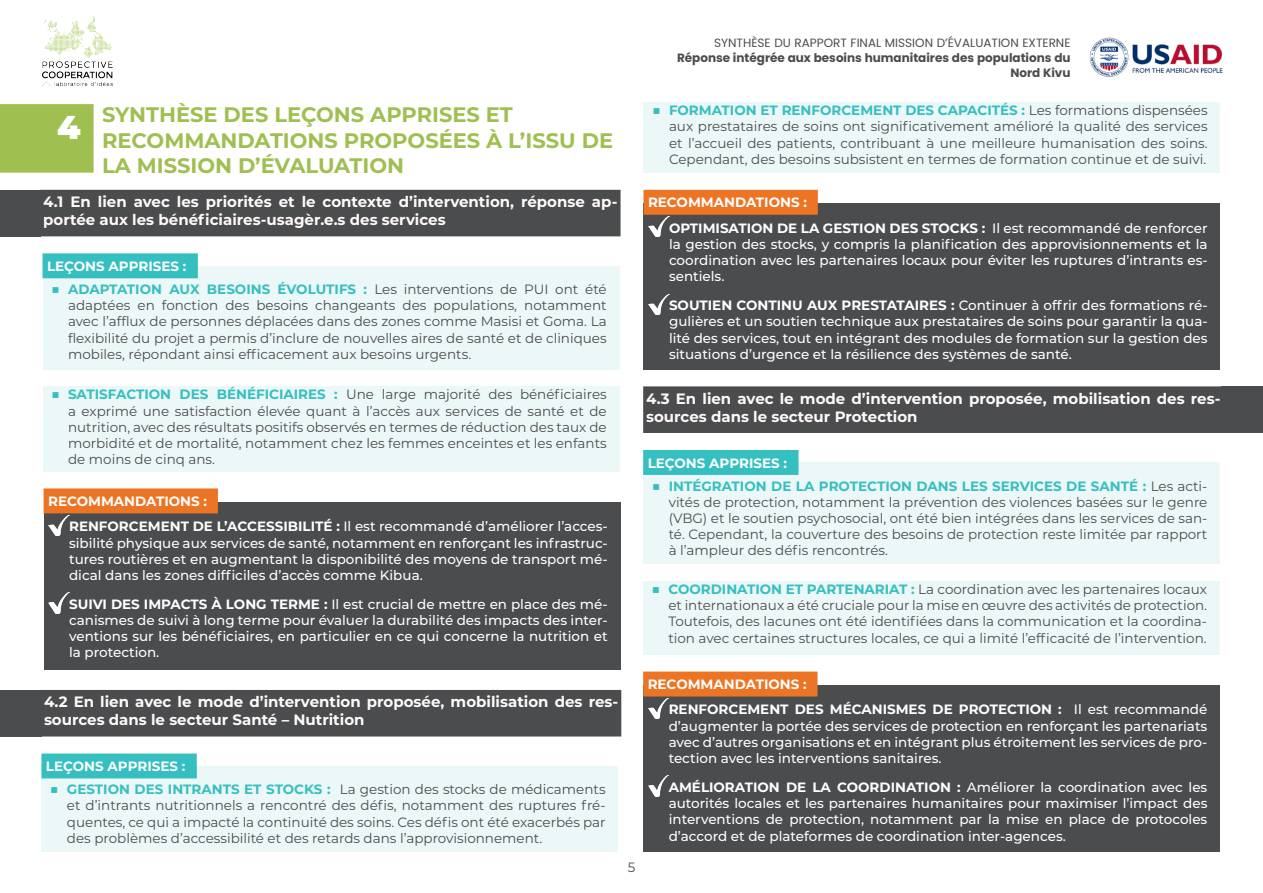
<style>
.page{position:relative;width:1263px;height:893px;background:#fff}
.page>*{position:absolute;margin:0;border:0;box-sizing:border-box;transform-origin:0 0}
.t1{font:900 33px "Montserrat";color:#fff}
.t2{font:700 21px/25.2px "Montserrat";color:#9fbf51}
.t3{font:700 16.5px "Arial";color:#231f20}
.t4{font:700 15px/18px "Montserrat";color:#fffafa}
.t5{font:13.5px/16.2px "Montserrat";color:#4a4c4d;text-align:justify}
.t6{font:500 13.5px/16.2px "Montserrat";color:#fff;text-align:justify}
.t7{font:700 13.5px "Montserrat";color:#fff}
.t8{font:700 12px/15px "Poppins";color:#4a4c4d;text-align:right}
.t9{font:12px "Poppins";color:#4a4c4d}
.s1{font-weight:700;font-size:15px;color:#35bfc1}
.s2{font-weight:700;color:#35bfc1}
.s3{font-weight:700}
</style>
<div class="page">
<img style="left:43px;top:16px;width:70px;height:69px">
<img style="left:1089px;top:37px;width:134px;height:40px">
<div style="left:2px;top:106px;width:89px;height:64px;background:#9fbf51"></div>
<div style="left:0;top:104px;width:94px;height:69px;border:4px solid #9fbf51"></div>
<div style="left:42px;top:191px;width:577px;height:44px;background:#4a4c4d"></div>
<div style="left:40px;top:190px;width:580px;height:46px;border:3px solid #4a4c4d"></div>
<div style="left:0;top:190px;width:40px;height:46px;background:#4a4c4d"></div>
<div style="left:43px;top:266px;width:576px;height:103px;background:#ecf7f7"></div>
<div style="left:45px;top:256px;width:151px;height:20px;background:#35bfc1"></div>
<div style="left:43px;top:253px;width:155px;height:25px;border:4px solid #35bfc1"></div>
<div style="left:43px;top:386px;width:576px;height:85px;background:#ecf7f7"></div>
<div style="left:44px;top:502px;width:576px;height:168px;background:#4a4c4d"></div>
<img style="left:49px;top:515px;width:20px;height:21px">
<img style="left:49px;top:593px;width:20px;height:20px">
<div style="left:46px;top:491px;width:170px;height:20px;background:#eb7524"></div>
<div style="left:44px;top:488px;width:174px;height:25px;border:4px solid #eb7524"></div>
<div style="left:41px;top:766px;width:577px;height:85px;background:#ecf7f7"></div>
<div style="left:44px;top:756px;width:151px;height:20px;background:#35bfc1"></div>
<div style="left:41px;top:753px;width:156px;height:25px;border:4px solid #35bfc1"></div>
<div style="left:643px;top:102px;width:577px;height:71px;background:#ecf7f7"></div>
<div style="left:645px;top:388px;width:577px;height:43px;background:#4a4c4d"></div>
<div style="left:643px;top:386px;width:580px;height:47px;border:3px solid #4a4c4d"></div>
<div style="left:1222px;top:386px;width:41px;height:47px;background:#4a4c4d"></div>
<div style="left:643px;top:203px;width:577px;height:167px;background:#4a4c4d"></div>
<img style="left:649px;top:216px;width:20px;height:21px">
<img style="left:649px;top:294px;width:20px;height:20px">
<div style="left:646px;top:192px;width:170px;height:20px;background:#eb7524"></div>
<div style="left:643px;top:190px;width:175px;height:25px;border:4px solid #eb7524"></div>
<div style="left:43px;top:691px;width:577px;height:44px;background:#4a4c4d"></div>
<div style="left:41px;top:690px;width:580px;height:46px;border:3px solid #4a4c4d"></div>
<div style="left:0;top:690px;width:41px;height:46px;background:#4a4c4d"></div>
<div style="left:643px;top:462px;width:577px;height:102px;background:#ecf7f7"></div>
<div style="left:645px;top:452px;width:151px;height:21px;background:#35bfc1"></div>
<div style="left:643px;top:450px;width:155px;height:25px;border:4px solid #35bfc1"></div>
<div style="left:643px;top:581px;width:577px;height:74px;background:#ecf7f7"></div>
<div style="left:643px;top:685px;width:577px;height:167px;background:#4a4c4d"></div>
<img style="left:648px;top:698px;width:21px;height:21px">
<img style="left:648px;top:776px;width:20px;height:20px">
<div style="left:645px;top:674px;width:170px;height:20px;background:#eb7524"></div>
<div style="left:643px;top:672px;width:174px;height:24px;border:4px solid #eb7524"></div>
<p class="t1" style="left:57px;top:103px;width:25px">4</p>
<p class="t2" style="left:102px;top:101px;width:512px">SYNTHÈSE DES LEÇONS APPRISES ET<br>RECOMMANDATIONS PROPOSÉES À L’ISSU DE<br>LA MISSION D’ÉVALUATION</p>
<p class="t4" style="left:43px;top:192px;width:576px">4.1 En lien avec les priorités et le contexte d’intervention, réponse ap&shy;portée aux les bénéficiaires-usagèr.e.s des services</p>
<p class="t7" style="left:47px;top:256px;width:141px">LEÇONS APPRISES :</p>
<p class="t3" style="left:70px;top:261px;width:7px">·</p>
<p class="t5" style="left:68px;top:281px;width:540px;text-indent:-17px"><span class="s1">■</span> <span class="s2">ADAPTATION AUX BESOINS ÉVOLUTIFS :</span> Les interventions de PUI ont été adaptées en fonction des besoins changeants des populations, notamment avec l’afflux de personnes déplacées dans des zones comme Masisi et Goma. La flexibilité du projet a permis d’inclure de nouvelles aires de santé et de cliniques mobiles, répondant ainsi efficacement aux besoins urgents.</p>
<p class="t5" style="left:68px;top:386px;width:540px;text-indent:-17px"><span class="s1">■</span> <span class="s2">SATISFACTION DES BÉNÉFICIAIRES :</span> Une large majorité des bénéficiaires a exprimé une satisfaction élevée quant à l’accès aux services de santé et de nutrition, avec des résultats positifs observés en termes de réduction des taux de morbidité et de mortalité, notamment chez les femmes enceintes et les enfants de moins de cinq ans.</p>
<p class="t7" style="left:48px;top:491px;width:161px">RECOMMANDATIONS :</p>
<p class="t6" style="left:69px;top:518px;width:540px"><span class="s3">RENFORCEMENT DE L’ACCESSIBILITÉ :</span> Il est recommandé d’améliorer l’acces&shy;sibilité physique aux services de santé, notamment en renforçant les infrastruc&shy;tures routières et en augmentant la disponibilité des moyens de transport mé&shy;dical dans les zones difficiles d’accès comme Kibua.</p>
<p class="t6" style="left:69px;top:595px;width:540px"><span class="s3">SUIVI DES IMPACTS À LONG TERME :</span> Il est crucial de mettre en place des mé&shy;canismes de suivi à long terme pour évaluer la durabilité des impacts des inter&shy;ventions sur les bénéficiaires, en particulier en ce qui concerne la nutrition et la protection.</p>
<p class="t4" style="left:44px;top:692px;width:576px">4.2 En lien avec le mode d’intervention proposée, mobilisation des res&shy;sources dans le secteur Santé – Nutrition</p>
<p class="t7" style="left:46px;top:757px;width:141px">LEÇONS APPRISES :</p>
<p class="t5" style="left:67px;top:781px;width:540px;text-indent:-17px"><span class="s1">■</span> <span class="s2">GESTION DES INTRANTS ET STOCKS :</span> La gestion des stocks de médicaments et d’intrants nutritionnels a rencontré des défis, notamment des ruptures fré&shy;quentes, ce qui a impacté la continuité des soins. Ces défis ont été exacerbés par des problèmes d’accessibilité et des retards dans l’approvisionnement.</p>
<p class="t5" style="left:628px;top:859px;width:9px">5</p>
<p class="t9" style="left:714px;top:36px;width:358px">SYNTHÈSE DU RAPPORT FINAL MISSION D’ÉVALUATION EXTERNE</p>
<p class="t8" style="left:677px;top:50px;width:395px">Réponse intégrée aux besoins humanitaires des populations du<br>Nord Kivu</p>
<p class="t5" style="left:669px;top:102px;width:540px;text-indent:-17px"><span class="s1">■</span> <span class="s2">FORMATION ET RENFORCEMENT DES CAPACITÉS :</span> Les formations dispensées aux prestataires de soins ont significativement amélioré la qualité des services et l’accueil des patients, contribuant à une meilleure humanisation des soins.<br>Cependant, des besoins subsistent en termes de formation continue et de suivi.</p>
<p class="t7" style="left:648px;top:193px;width:161px">RECOMMANDATIONS :</p>
<p class="t6" style="left:669px;top:219px;width:540px"><span class="s3">OPTIMISATION DE LA GESTION DES STOCKS :</span> Il est recommandé de renforcer la gestion des stocks, y compris la planification des approvisionnements et la coordination avec les partenaires locaux pour éviter les ruptures d’intrants es&shy;sentiels.</p>
<p class="t6" style="left:669px;top:297px;width:540px"><span class="s3">SOUTIEN CONTINU AUX PRESTATAIRES :</span> Continuer à offrir des formations ré&shy;gulières et un soutien technique aux prestataires de soins pour garantir la qua&shy;lité des services, tout en intégrant des modules de formation sur la gestion des situations d’urgence et la résilience des systèmes de santé.</p>
<p class="t4" style="left:646px;top:389px;width:576px">4.3 En lien avec le mode d’intervention proposée, mobilisation des res&shy;sources dans le secteur Protection</p>
<p class="t7" style="left:648px;top:453px;width:141px">LEÇONS APPRISES :</p>
<p class="t3" style="left:670px;top:458px;width:7px">·</p>
<p class="t5" style="left:669px;top:477px;width:540px;text-indent:-17px"><span class="s1">■</span> <span class="s2">INTÉGRATION DE LA PROTECTION DANS LES SERVICES DE SANTÉ :</span> Les acti&shy;vités de protection, notamment la prévention des violences basées sur le genre (VBG) et le soutien psychosocial, ont été bien intégrées dans les services de san&shy;té. Cependant, la couverture des besoins de protection reste limitée par rapport à l’ampleur des défis rencontrés.</p>
<p class="t5" style="left:668px;top:581px;width:540px;text-indent:-17px"><span class="s1">■</span> <span class="s2">COORDINATION ET PARTENARIAT :</span> La coordination avec les partenaires locaux et internationaux a été cruciale pour la mise en œuvre des activités de protection.<br>Toutefois, des lacunes ont été identifiées dans la communication et la coordina&shy;tion avec certaines structures locales, ce qui a limité l’efficacité de l’intervention.</p>
<p class="t7" style="left:648px;top:675px;width:161px">RECOMMANDATIONS :</p>
<p class="t6" style="left:669px;top:701px;width:540px"><span class="s3">RENFORCEMENT DES MÉCANISMES DE PROTECTION :</span> Il est recommandé d’augmenter la portée des services de protection en renforçant les partenariats avec d’autres organisations et en intégrant plus étroitement les services de pro&shy;tection avec les interventions sanitaires.</p>
<p class="t6" style="left:669px;top:779px;width:540px"><span class="s3">AMÉLIORATION DE LA COORDINATION :</span> Améliorer la coordination avec les autorités locales et les partenaires humanitaires pour maximiser l’impact des interventions de protection, notamment par la mise en place de protocoles d’accord et de plateformes de coordination inter-agences.</p>
</div>
